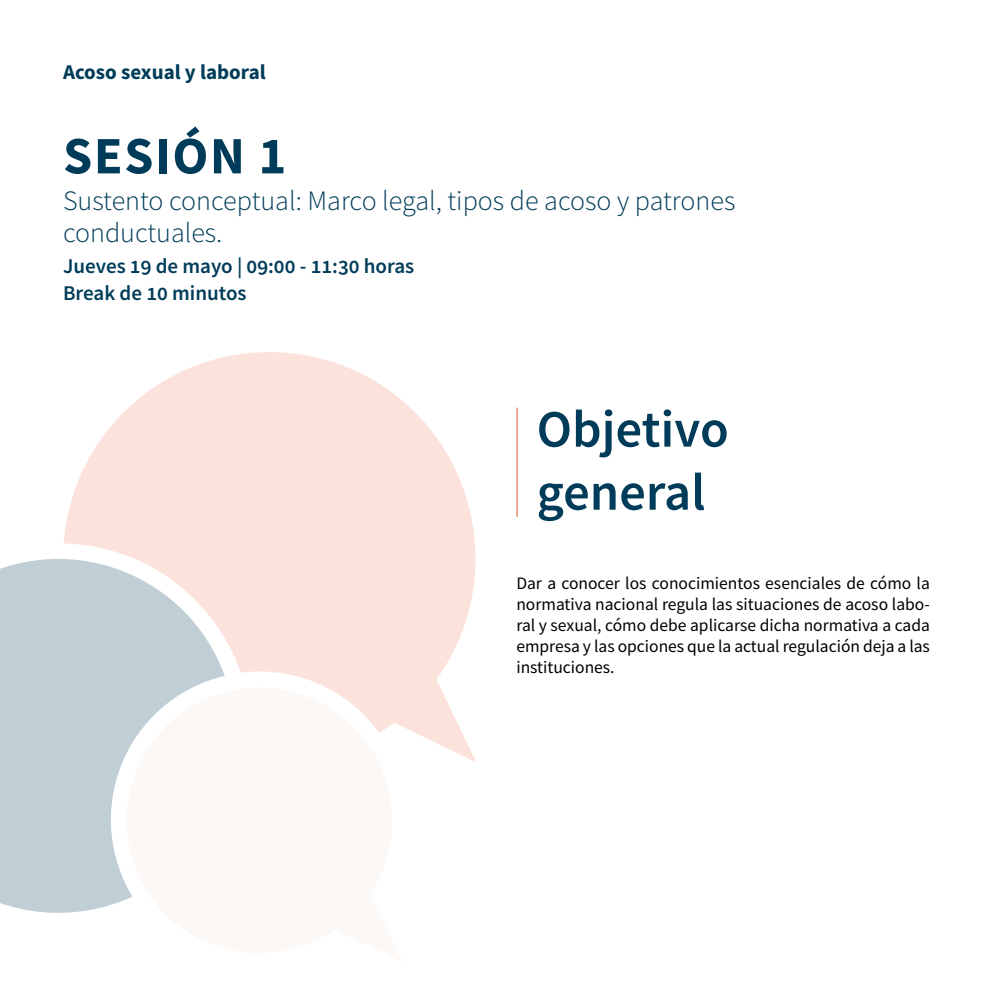
<style>
.page{position:relative;width:993px;height:993px;background:#fff}
.page>*{position:absolute;margin:0;border:0;box-sizing:border-box;transform-origin:0 0}
.t1{font:600 52.5px/63px "Source Sans Pro";color:#003c59}
.t2{font:700 52.5px "Source Sans Pro";letter-spacing:.03em;color:#003c59}
.t3{font:300 28px/31.5px "Source Sans Pro";color:#003c59}
.t4{font:600 21px/26.2px "Source Sans Pro";color:#003c59}
.t5{font:700 21px "Source Sans Pro";color:#003c59}
.t6{font:17.5px/21px "Source Sans Pro";color:#000;text-align:justify}
</style>
<div class="page">
<svg style="left:64px;top:352px;width:412px;height:410px;fill:#fbe2db"></svg>
<svg style="left:0;top:558px;width:225px;height:355px;background:#c7d2d8"></svg>
<svg style="left:122px;top:684px;width:281px;height:229px;fill:#fbf8f6"></svg>
<hr style="left:516px;top:407px;width:1px;height:109px;background:#f28b71">
<p class="t5" style="left:63px;top:58px;width:204px">Acoso sexual y laboral</p>
<h1 class="t2" style="left:63px;top:120px;width:225px">SESIÓN 1</h1>
<h2 class="t3" style="left:63px;top:185px;width:673px">Sustento conceptual: Marco legal, tipos de acoso y patrones conductuales.</h2>
<p class="t4" style="left:63px;top:253px;width:352px">Jueves 19 de mayo | 09:00 - 11:30 horas<br>Break de 10 minutos</p>
<h1 class="t1" style="left:536px;top:397px;width:194px">Objetivo general</h1>
<p class="t6" style="left:516px;top:572px;width:415px">Dar a conocer los conocimientos esenciales de cómo la normativa nacional regula las situaciones de acoso labo&shy;ral y sexual, cómo debe aplicarse dicha normativa a cada empresa y las opciones que la actual regulación deja a las instituciones.</p>
</div>
